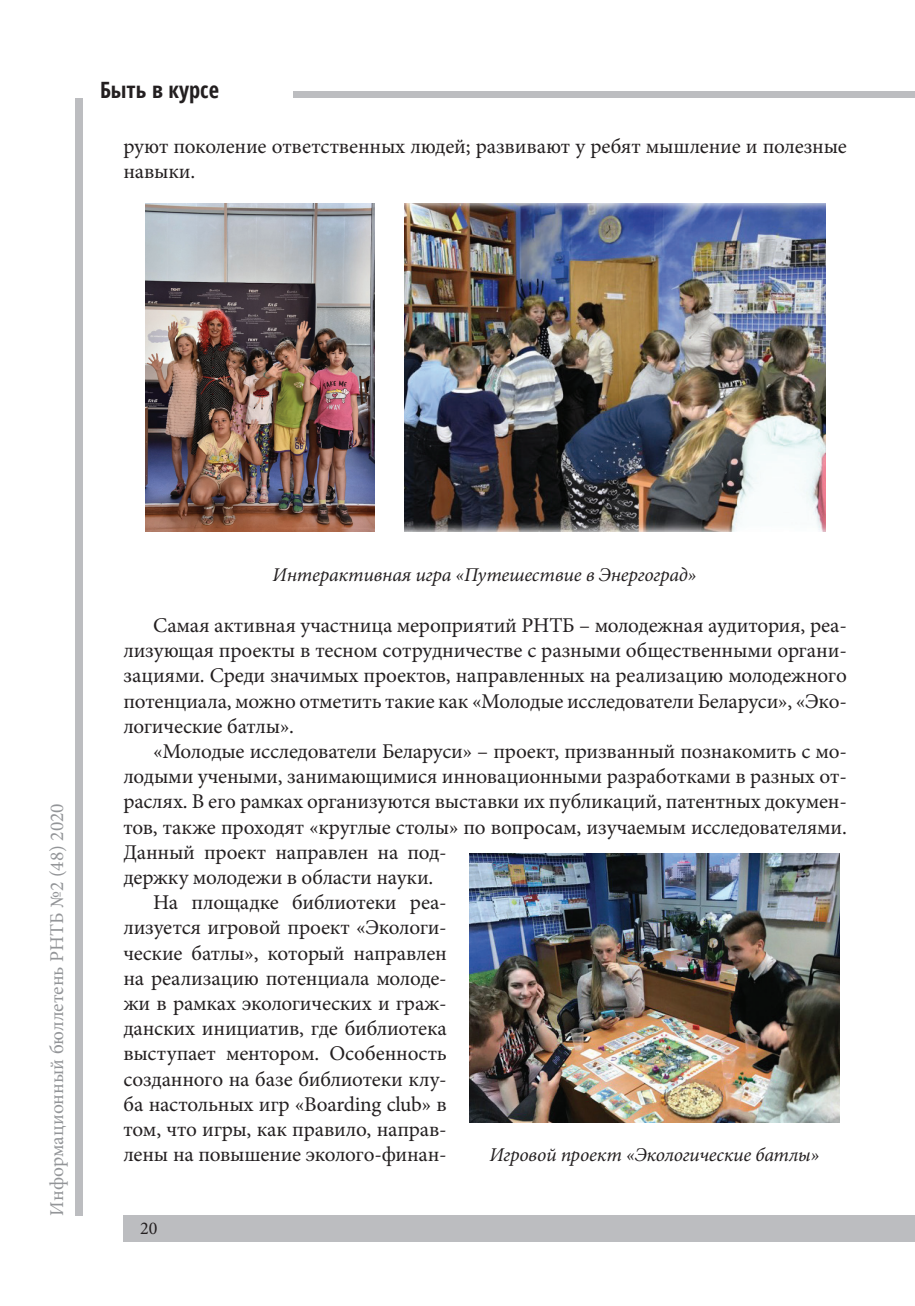
<style>
.page{position:relative;width:915px;height:1306px;background:#fff}
.page>*{position:absolute;margin:0;border:0;box-sizing:border-box;transform-origin:0 0}
.t1{font:700 condensed 22.5px "Open Sans";color:#231f20}
.t2{font:21px/25.2px "Minion Pro";letter-spacing:-.01em;color:#231f20;text-align:justify}
.t3{font:italic 19.5px "Minion Pro";letter-spacing:-.01em;color:#231f20}
.t4{font:19.5px "Minion Pro";color:#939598}
.t5{font:18px "Minion Pro";color:#231f20}
</style>
<div class="page">
<div style="left:123px;top:1215px;width:791px;height:26px;background:#bcbdc0"></div>
<div style="left:293px;top:91px;width:621px;height:7px;background:#bcbdc0"></div>
<div style="left:75px;top:98px;width:7px;height:1117px;background:#bcbdc0"></div>
<img style="left:145px;top:203px;width:229px;height:328px">
<img style="left:404px;top:203px;width:421px;height:328px">
<img style="left:469px;top:854px;width:370px;height:268px">
<p class="t1" style="left:100px;top:74px;width:120px">Быть в курсе</p>
<p class="t2" style="left:123px;top:134px;width:724px">руют поколение ответственных людей; развивают у ребят мышление и полезные навыки.</p>
<p class="t4" style="left:44px;top:1215px;width:414px;rotate:-90deg">Информационный бюллетень РНТБ №2 (48) 2020</p>
<p class="t3" style="left:272px;top:562px;width:425px">Интерактивная игра «Путешествие в Энергоград»</p>
<p class="t2" style="left:123px;top:612px;width:724px;text-indent:30px">Самая активная участница мероприятий РНТБ – молодежная аудитория, реа&shy;лизующая проекты в тесном сотрудничестве с разными общественными органи&shy;зациями. Среди значимых проектов, направленных на реализацию молодежного потенциала, можно отметить такие как «Молодые исследователи Беларуси», «Эко&shy;логические батлы».</p>
<p class="t2" style="left:123px;top:738px;width:724px;text-indent:30px">«Молодые исследователи Беларуси» – проект, призванный познакомить с мо&shy;лодыми учеными, занимающимися инновационными разработками в разных от&shy;раслях. В его рамках организуются выставки их публикаций, патентных докумен&shy;тов, также проходят «круглые столы» по вопросам, изучаемым исследователями.</p>
<p class="t2" style="left:123px;top:839px;width:325px">Данный проект направлен на под-</p>
<p class="t2" style="left:123px;top:864px;width:311px">держку молодежи в области науки.</p>
<p class="t2" style="left:153px;top:890px;width:295px">На площадке библиотеки реа-</p>
<p class="t2" style="left:123px;top:915px;width:325px">лизуется игровой проект «Экологи-</p>
<p class="t2" style="left:123px;top:940px;width:325px">ческие батлы», который направлен</p>
<p class="t2" style="left:123px;top:965px;width:325px">на реализацию потенциала молоде-</p>
<p class="t2" style="left:123px;top:990px;width:325px">жи в рамках экологических и граж-</p>
<p class="t2" style="left:123px;top:1016px;width:325px">данских инициатив, где библиотека</p>
<p class="t2" style="left:123px;top:1041px;width:325px">выступает ментором. Особенность</p>
<p class="t2" style="left:123px;top:1066px;width:325px">созданного на базе библиотеки клу-</p>
<p class="t2" style="left:123px;top:1091px;width:325px">ба настольных игр «Boarding club» в</p>
<p class="t2" style="left:123px;top:1116px;width:325px">том, что игры, как правило, направ-</p>
<p class="t2" style="left:123px;top:1142px;width:325px">лены на повышение эколого-финан-</p>
<p class="t3" style="left:489px;top:1141px;width:331px">Игровой проект «Экологические батлы»</p>
<p class="t5" style="left:140px;top:1216px;width:19px">20</p>
</div>
